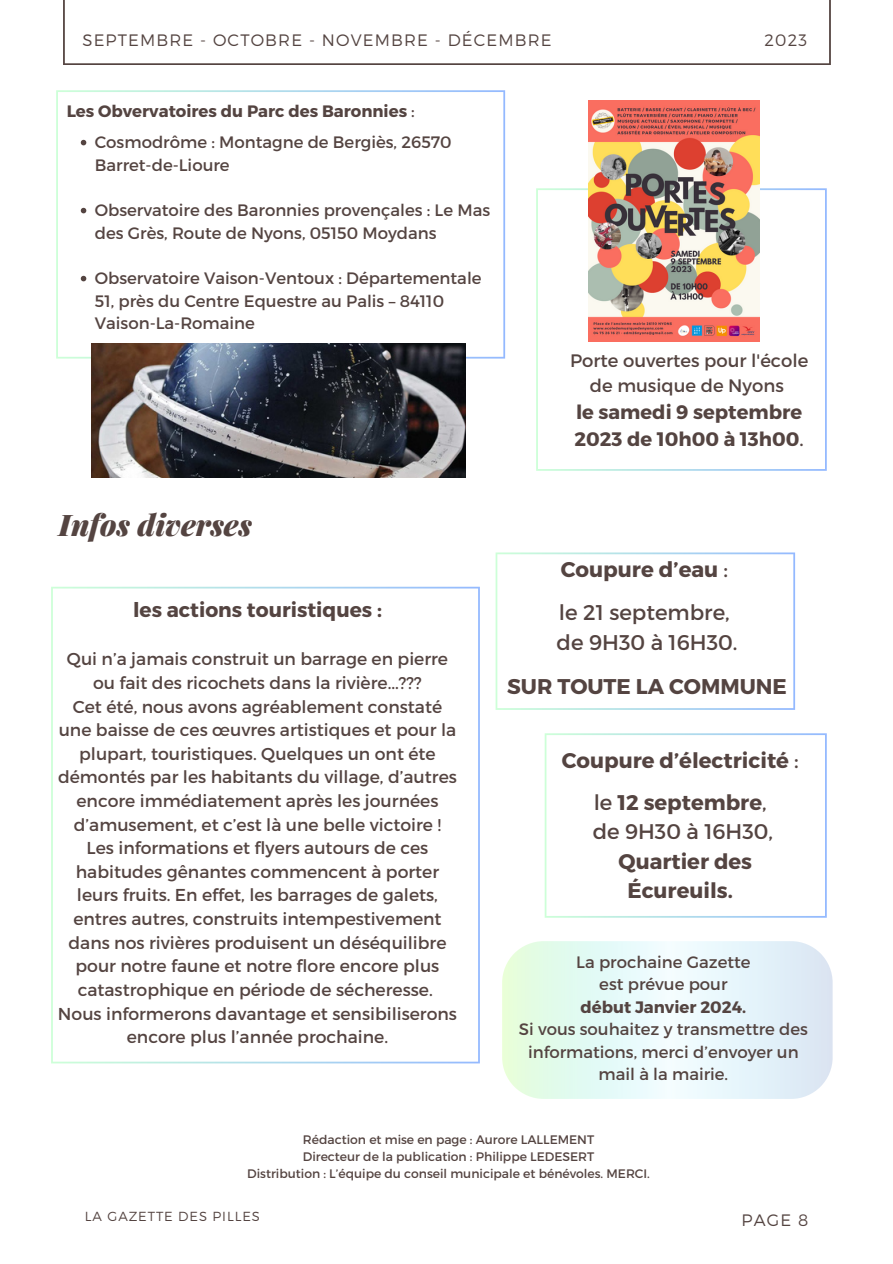
<style>
.page{position:relative;width:893px;height:1264px;background:#fff}
.page>*{position:absolute;margin:0;border:0;box-sizing:border-box;transform-origin:0 0}
.t1{font:italic 900 29.7px "Playfair Display";color:#544441}
.t2{font:700 21.3px "Montserrat";color:#544441}
.t3{font:21.3px "Montserrat";color:#544441}
.t4{font:700 21.15px/29.5px "Montserrat";color:#544441;text-align:center}
.t5{font:21.15px "Montserrat";color:#544441}
.t6{font:700 20.25px "Montserrat";color:#544441}
.t7{font:700 19.5px/27px "Montserrat";color:#544441}
.t8{font:18px/24.8px "Montserrat";color:#544441;text-align:center}
.t9{font:17.25px/23.5px "Montserrat";color:#544441;text-align:center}
.t10{font:16.5px/22.6px "Montserrat";color:#544441}
.t11{font:700 16.5px "Montserrat";color:#544441}
.t12{font:300 16.5px "Montserrat";letter-spacing:.07em;color:#544441}
.t13{font:300 13.2px "Montserrat";letter-spacing:.07em;color:#544441}
.t14{font:12.3px "Montserrat";color:#544441}
.s1{font-weight:400}
</style>
<div class="page">
<svg style="left:544px;top:733px;width:282px;height:184px"></svg>
<svg style="left:495px;top:552px;width:300px;height:158px"></svg>
<svg style="left:502px;top:941px;width:330px;height:157px"></svg>
<svg style="left:51px;top:586px;width:429px;height:477px"></svg>
<svg style="left:56px;top:90px;width:449px;height:268px"></svg>
<svg style="left:81px;top:140px;width:5px;height:5px"></svg>
<svg style="left:81px;top:208px;width:5px;height:5px"></svg>
<svg style="left:81px;top:276px;width:5px;height:5px"></svg>
<img style="left:91px;top:344px;width:374px;height:133px">
<svg style="left:536px;top:188px;width:290px;height:283px"></svg>
<img style="left:588px;top:100px;width:171px;height:242px">
<p class="t12" style="left:82px;top:30px;width:470px">SEPTEMBRE - OCTOBRE - NOVEMBRE - DÉCEMBRE</p>
<p class="t12" style="left:764px;top:30px;width:44px">2023</p>
<p class="t11" style="left:67px;top:101px;width:349px">Les Obvervatoires du Parc des Baronnies <span class="s1">:</span></p>
<p class="t10" style="left:95px;top:130px;width:358px">Cosmodrôme : Montagne de Bergiès, 26570<br>Barret-de-Lioure</p>
<p class="t10" style="left:95px;top:198px;width:397px">Observatoire des Baronnies provençales : Le Mas des Grès, Route de Nyons, 05150 Moydans</p>
<p class="t10" style="left:95px;top:266px;width:388px">Observatoire Vaison-Ventoux : Départementale<br>51, près du Centre Equestre au Palis – 84110<br>Vaison-La-Romaine</p>
<p class="t8" style="left:570px;top:348px;width:240px">Porte ouvertes pour l'école de musique de Nyons</p>
<p class="t7" style="left:574px;top:398px;width:231px">le samedi 9 septembre<br>2023 de 10h00 à 13h00<span class="s1">.</span></p>
<p class="t1" style="left:59px;top:503px;width:195px">Infos diverses</p>
<p class="t6" style="left:133px;top:596px;width:250px">les actions touristiques :</p>
<p class="t9" style="left:67px;top:646px;width:383px">Qui n’a jamais construit un barrage en pierre ou fait des ricochets dans la rivière...???</p>
<p class="t9" style="left:58px;top:693px;width:400px">Cet été, nous avons agréablement constaté une baisse de ces œuvres artistiques et pour la plupart, touristiques. Quelques un ont éte démontés par les habitants du village, d’autres encore immédiatement après les journées d’amusement, et c’est là une belle victoire !</p>
<p class="t9" style="left:68px;top:835px;width:379px">Les informations et flyers autours de ces habitudes gênantes commencent à porter leurs fruits. En effet, les barrages de galets, entres autres, construits intempestivement dans nos rivières produisent un déséquilibre pour notre faune et notre flore encore plus catastrophique en période de sécheresse.</p>
<p class="t9" style="left:58px;top:1000px;width:400px">Nous informerons davantage et sensibiliserons encore plus l’année prochaine.</p>
<p class="t2" style="left:560px;top:556px;width:169px">Coupure d’eau <span class="s1">:</span></p>
<p class="t3" style="left:559px;top:598px;width:172px">le 21 septembre,</p>
<p class="t3" style="left:556px;top:628px;width:182px">de 9H30 à 16H30.</p>
<p class="t2" style="left:507px;top:672px;width:281px">SUR TOUTE LA COMMUNE</p>
<p class="t2" style="left:561px;top:746px;width:238px">Coupure d’électricité <span class="s1">:</span></p>
<p class="t4" style="left:593px;top:786px;width:174px"><span class="s1">le</span> 12 septembre<span class="s1">,</span></p>
<p class="t5" style="left:592px;top:817px;width:182px">de 9H30 à 16H30,</p>
<p class="t4" style="left:618px;top:845px;width:135px">Quartier des<br>Écureuils.</p>
<p class="t10" style="left:576px;top:949px;width:176px">La prochaine Gazette</p>
<p class="t10" style="left:599px;top:972px;width:130px">est prévue pour</p>
<p class="t11" style="left:580px;top:996px;width:167px">début Janvier 2024.</p>
<p class="t10" style="left:518px;top:1017px;width:291px;text-align:center">Si vous souhaitez y transmettre des informations, merci d’envoyer un mail à la mairie.</p>
<p class="t14" style="left:303px;top:1131px;width:293px">Rédaction et mise en page : Aurore LALLEMENT</p>
<p class="t14" style="left:303px;top:1148px;width:293px">Directeur de la publication : Philippe LEDESERT</p>
<p class="t14" style="left:247px;top:1165px;width:404px">Distribution : L’équipe du conseil municipale et bénévoles. MERCI.</p>
<p class="t13" style="left:85px;top:1207px;width:176px">LA GAZETTE DES PILLES</p>
<p class="t12" style="left:741px;top:1208px;width:68px">PAGE 8</p>
</div>
